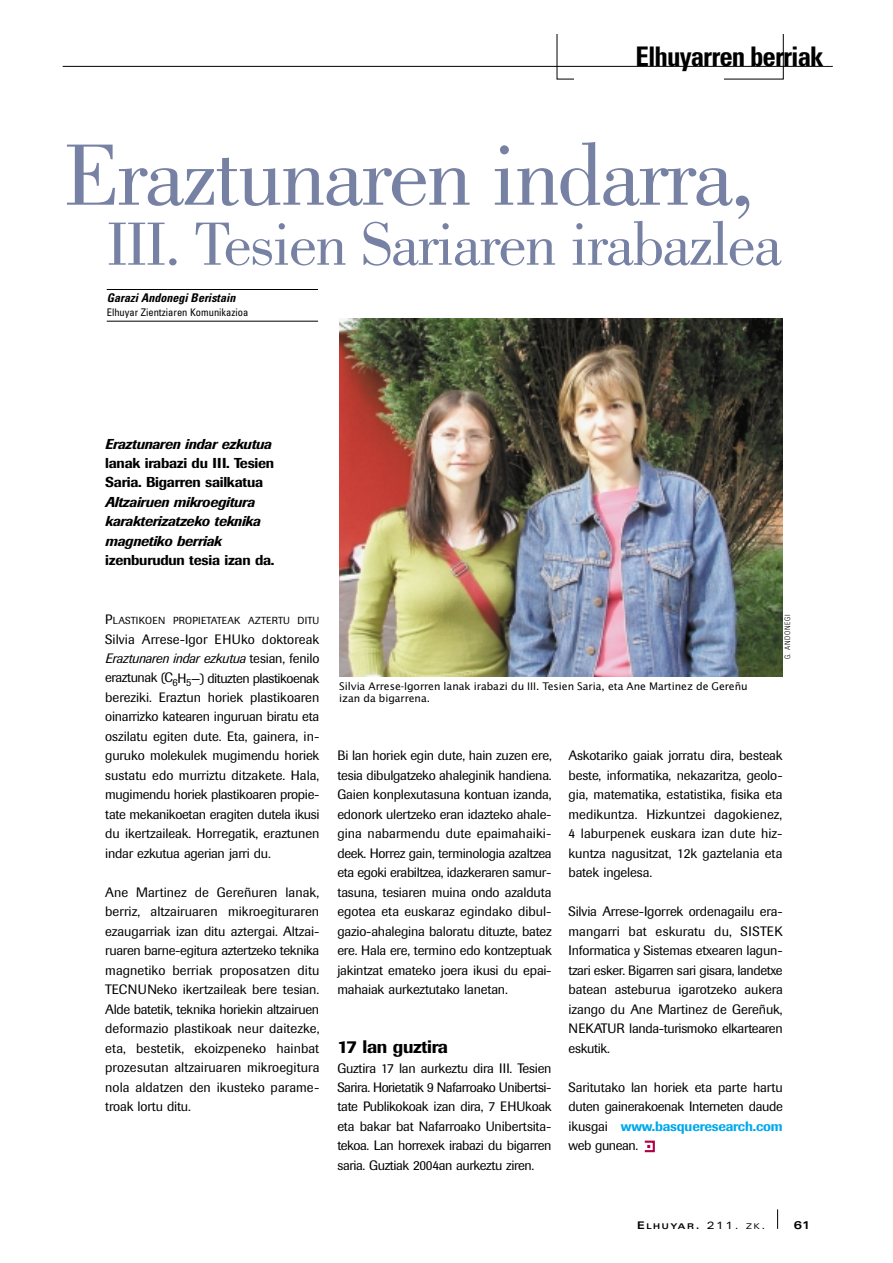
<style>
.page{position:relative;width:893px;height:1263px;background:#fff}
.page>*{position:absolute;margin:0;border:0;box-sizing:border-box;transform-origin:0 0}
.t1{font:90px "Bodoni";letter-spacing:-.025em;color:#7681a4}
.t2{font:63px "Bodoni";letter-spacing:-.025em;color:#7681a4}
.t3{font:700 condensed 27px "Univers";letter-spacing:-.035em;color:#000}
.t4{font:500 18px "Imago";letter-spacing:-.02em;color:#000}
.t5{font:italic 500 14.25px/19.5px "Imago";letter-spacing:-.02em;color:#000}
.t6{font:500 14.25px/19.5px "Imago";letter-spacing:-.02em;color:#000}
.t7{font:13.5px/19.5px "Imago";letter-spacing:-.015em;color:#000;text-align:justify}
.t8{font:italic 700 condensed 12px "Univers";color:#000}
.t9{font:700 expanded 11.25px "Univers";color:#000}
.t10{font:10.5px/12px "Lucida Sans";letter-spacing:-.005em;color:#000}
.t11{font:condensed 10.5px "Univers";color:#000}
.t12{font:10.2px "Imago";letter-spacing:.025em;color:#000}
.t13{font:700 expanded 7.8px "Univers";letter-spacing:.2em;color:#000}
.t14{font:300 condensed 7.5px "Univers";letter-spacing:.09em;color:#000}
.s1{font-weight:300;font-size:24px;color:#fff}
.s2{font-size:13.5px}
.s3{font-style:italic}
.s4{font-weight:500;color:#00a9ec}
.s5{font-size:10.5px}
.s6{font-weight:400;font-size:10.5px}
.s7{font-weight:400}
</style>
<div class="page">
<img style="left:339px;top:319px;width:443px;height:357px">
<svg style="left:557px;top:34px;width:226px;height:45px"></svg>
<hr style="left:63px;top:66px;width:769px;height:1px;background:#000">
<div style="left:574px;top:73px;width:149px;height:10px;background:#fff"></div>
<svg style="left:644px;top:1144px;width:11px;height:9px"></svg>
<div style="left:643px;top:1141px;width:12px;height:11px;border:2px solid #b3004a"></div>
<hr style="left:107px;top:289px;width:211px;height:1px;background:#000">
<hr style="left:107px;top:321px;width:211px;height:1px;background:#000">
<svg style="left:777px;top:1209px;width:1px;height:20px"></svg>
<h3 class="t3" style="left:635px;top:47px;width:199px">Elhuyarren berriak<span class="s1">..</span></h3>
<h1 class="t1" style="left:64px;top:142px;width:691px">Eraztunaren indarra,</h1>
<h2 class="t2" style="left:107px;top:221px;width:676px">III. Tesien Sariaren irabazlea</h2>
<p class="t8" style="left:107px;top:294px;width:130px">Garazi Andonegi Beristain</p>
<p class="t11" style="left:107px;top:308px;width:143px">Elhuyar Zientziaren Komunikazioa</p>
<p class="t5" style="left:105px;top:435px;width:168px">Eraztunaren indar ezkutua</p>
<p class="t6" style="left:105px;top:455px;width:170px">lanak irabazi du III. Tesien<br>Saria. Bigarren sailkatua</p>
<p class="t5" style="left:105px;top:494px;width:157px">Altzairuen mikroegitura karakterizatzeko teknika magnetiko berriak</p>
<p class="t6" style="left:105px;top:552px;width:171px">izenburudun tesia izan da.</p>
<p class="t12" style="left:105px;top:617px;width:215px"><span class="s2">P</span>LASTIKOEN PROPIETATEAK AZTERTU DITU</p>
<p class="t7" style="left:105px;top:630px;width:216px">Silvia Arrese-Igor EHUko doktoreak <span class="s3">Eraztunaren indar ezkutua</span> tesian, fenilo eraztunak (C<sub>6</sub>H<sub>5</sub>—) dituzten plastikoenak bereziki. Eraztun horiek plastikoaren oinarrizko katearen inguruan biratu eta oszilatu egiten dute. Eta, gainera, in&shy;guruko molekulek mugimendu horiek sustatu edo murriztu ditzakete. Hala, mugimendu horiek plastikoaren propie&shy;tate mekanikoetan eragiten dutela ikusi du ikertzaileak. Horregatik, eraztunen indar ezkutua agerian jarri du.</p>
<p class="t7" style="left:105px;top:884px;width:216px">Ane Martinez de Gereñuren lanak, berriz, altzairuaren mikroegituraren ezaugarriak izan ditu aztergai. Altzai&shy;ruaren barne-egitura aztertzeko teknika magnetiko berriak proposatzen ditu TECNUNeko ikertzaileak bere tesian.<br>Alde batetik, teknika horiekin altzairuen deformazio plastikoak neur daitezke, eta, bestetik, ekoizpeneko hainbat prozesutan altzairuaren mikroegitura nola aldatzen den ikusteko parame&shy;troak lortu ditu.</p>
<p class="t10" style="left:339px;top:681px;width:410px">Silvia Arrese-Igorren lanak irabazi du III. Tesien Saria, eta Ane Martinez de Gereñu izan da bigarrena.</p>
<p class="t14" style="left:784px;top:659px;width:47px;rotate:-90deg">G. ANDONEGI</p>
<p class="t7" style="left:337px;top:747px;width:216px">Bi lan horiek egin dute, hain zuzen ere, tesia dibulgatzeko ahaleginik handiena.<br>Gaien konplexutasuna kontuan izanda, edonork ulertzeko eran idazteko ahale&shy;gina nabarmendu dute epaimahaiki&shy;deek. Horrez gain, terminologia azaltzea eta egoki erabiltzea, idazkeraren samur&shy;tasuna, tesiaren muina ondo azalduta egotea eta euskaraz egindako dibul&shy;gazio-ahalegina baloratu dituzte, batez ere. Hala ere, termino edo kontzeptuak jakintzat emateko joera ikusi du epai&shy;mahaiak aurkeztutako lanetan.</p>
<h3 class="t4" style="left:337px;top:1040px;width:112px">17 lan guztira</h3>
<p class="t7" style="left:337px;top:1059px;width:216px">Guztira 17 lan aurkeztu dira III. Tesien Sarira. Horietatik 9 Nafarroako Unibertsi&shy;tate Publikokoak izan dira, 7 EHUkoak eta bakar bat Nafarroako Unibertsita&shy;tekoa. Lan horrexek irabazi du bigarren saria. Guztiak 2004an aurkeztu ziren.</p>
<p class="t7" style="left:568px;top:747px;width:216px">Askotariko gaiak jorratu dira, besteak beste, informatika, nekazaritza, geolo&shy;gia, matematika, estatistika, fisika eta medikuntza. Hizkuntzei dagokienez, 4 laburpenek euskara izan dute hiz&shy;kuntza nagusitzat, 12k gaztelania eta batek ingelesa.</p>
<p class="t7" style="left:568px;top:903px;width:216px">Silvia Arrese-Igorrek ordenagailu era&shy;mangarri bat eskuratu du, SISTEK Informatica y Sistemas etxearen lagun&shy;tzari esker. Bigarren sari gisara, landetxe batean asteburua igarotzeko aukera izango du Ane Martinez de Gereñuk, NEKATUR landa-turismoko elkartearen eskutik.</p>
<p class="t7" style="left:568px;top:1079px;width:216px">Saritutako lan horiek eta parte hartu duten gainerakoenak Interneten daude ikusgai <span class="s4">www.basqueresearch.com </span>web gunean.</p>
<p class="t13" style="left:637px;top:1223px;width:130px"><span class="s5">E</span>LHUYAR<span class="s5">.</span> <span class="s6">211.</span> <span class="s7">ZK</span><span class="s6">.</span></p>
<p class="t9" style="left:793px;top:1220px;width:18px">61</p>
</div>
